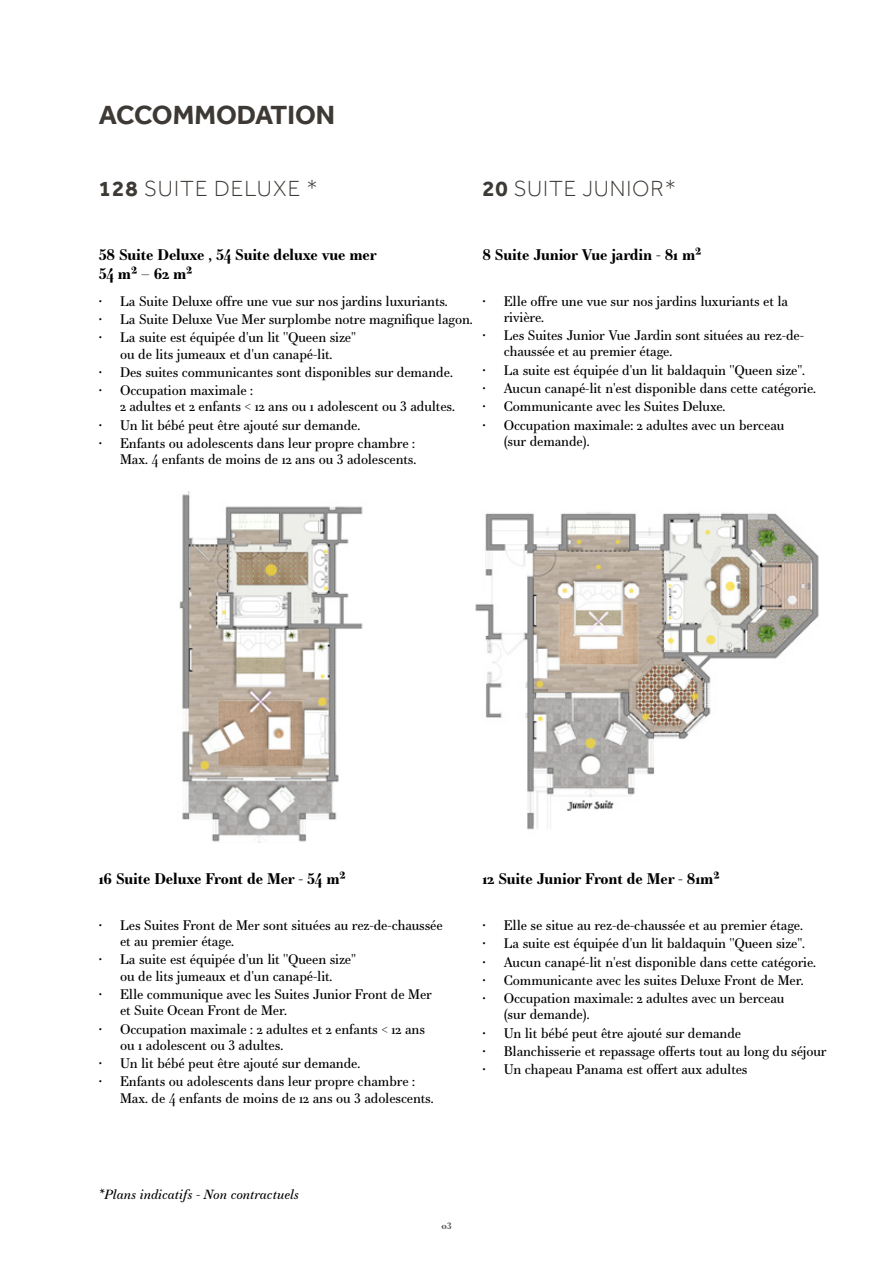
<style>
.page{position:relative;width:893px;height:1263px;background:#fff}
.page>*{position:absolute;margin:0;border:0;box-sizing:border-box;transform-origin:0 0}
.t1{font:700 27px "Effra";color:#3d3935}
.t2{font:300 22.5px "Effra";letter-spacing:.04em;color:#3d3935}
.t3{font:700 15px/19.5px "Essonnes Text";letter-spacing:-.01em;color:#000}
.t4{font:13.5px/16.2px "Essonnes Text";letter-spacing:-.01em;color:#000}
.t5{font:italic 12.9px "Essonnes Text";color:#000}
.t6{font:700 9px "Essonnes Text";color:#58595b}
.s1{font-weight:700}
</style>
<div class="page">
<img style="left:475px;top:512px;width:344px;height:318px">
<img style="left:179px;top:491px;width:184px;height:352px">
<h1 class="t1" style="left:99px;top:99px;width:238px">ACCOMMODATION</h1>
<h2 class="t2" style="left:99px;top:175px;width:221px"><span class="s1">128</span> SUITE DELUXE *</h2>
<h2 class="t2" style="left:482px;top:175px;width:195px"><span class="s1">20</span> SUITE JUNIOR*</h2>
<p class="t3" style="left:99px;top:244px;width:279px">58 Suite Deluxe , 54 Suite deluxe vue mer<br>54 m² – 62 m²</p>
<p class="t4" style="left:99px;top:293px;width:351px">• La Suite Deluxe offre une vue sur nos jardins luxuriants.</p>
<p class="t4" style="left:99px;top:311px;width:376px">• La Suite Deluxe Vue Mer surplombe notre magnifique lagon.</p>
<p class="t4" style="left:99px;top:329px;width:259px;text-align:center">• La suite est équipée d'un lit ''Queen size'' ou de lits jumeaux et d'un canapé-lit.</p>
<p class="t4" style="left:99px;top:364px;width:356px">• Des suites communicantes sont disponibles sur demande.</p>
<p class="t4" style="left:120px;top:382px;width:336px;text-indent:-21px">• Occupation maximale :<br>2 adultes et 2 enfants &lt; 12 ans ou 1 adolescent ou 3 adultes.</p>
<p class="t4" style="left:99px;top:417px;width:263px">• Un lit bébé peut être ajouté sur demande.</p>
<p class="t4" style="left:99px;top:435px;width:319px;text-align:right">• Enfants ou adolescents dans leur propre chambre :<br>Max. 4 enfants de moins de 12 ans ou 3 adolescents.</p>
<p class="t3" style="left:482px;top:244px;width:221px">8 Suite Junior Vue jardin - 81 m²</p>
<p class="t4" style="left:504px;top:292px;width:286px;text-indent:-21px">• Elle offre une vue sur nos jardins luxuriants et la rivière.</p>
<p class="t4" style="left:504px;top:327px;width:302px;text-indent:-21px">• Les Suites Junior Vue Jardin sont situées au rez-de&shy;chaussée et au premier étage.</p>
<p class="t4" style="left:482px;top:362px;width:324px">• La suite est équipée d'un lit baldaquin ''Queen size''.</p>
<p class="t4" style="left:482px;top:380px;width:335px">• Aucun canapé-lit n'est disponible dans cette catégorie.</p>
<p class="t4" style="left:482px;top:398px;width:245px">• Communicante avec les Suites Deluxe.</p>
<p class="t4" style="left:504px;top:416px;width:282px;text-indent:-21px">• Occupation maximale: 2 adultes avec un berceau (sur demande).</p>
<p class="t3" style="left:99px;top:869px;width:248px">16 Suite Deluxe Front de Mer - 54 m²</p>
<p class="t4" style="left:120px;top:917px;width:324px;text-indent:-21px">• Les Suites Front de Mer sont situées au rez-de-chaussée et au premier étage.</p>
<p class="t4" style="left:99px;top:951px;width:259px;text-align:center">• La suite est équipée d'un lit ''Queen size'' ou de lits jumeaux et d'un canapé-lit.</p>
<p class="t4" style="left:120px;top:986px;width:313px;text-indent:-21px">• Elle communique avec les Suites Junior Front de Mer et Suite Ocean Front de Mer.</p>
<p class="t4" style="left:120px;top:1020px;width:306px;text-indent:-21px">• Occupation maximale : 2 adultes et 2 enfants &lt; 12 ans ou 1 adolescent ou 3 adultes.</p>
<p class="t4" style="left:99px;top:1055px;width:263px">• Un lit bébé peut être ajouté sur demande.</p>
<p class="t4" style="left:120px;top:1073px;width:315px;text-indent:-21px">• Enfants ou adolescents dans leur propre chambre :<br>Max. de 4 enfants de moins de 12 ans ou 3 adolescents.</p>
<p class="t3" style="left:482px;top:869px;width:239px">12 Suite Junior Front de Mer - 81m²</p>
<p class="t4" style="left:482px;top:917px;width:322px">• Elle se situe au rez-de-chaussée et au premier étage.</p>
<p class="t4" style="left:482px;top:935px;width:324px">• La suite est équipée d'un lit baldaquin ''Queen size''.</p>
<p class="t4" style="left:482px;top:953px;width:335px">• Aucun canapé-lit n'est disponible dans cette catégorie.</p>
<p class="t4" style="left:482px;top:972px;width:323px">• Communicante avec les suites Deluxe Front de Mer.</p>
<p class="t4" style="left:504px;top:990px;width:282px;text-indent:-21px">• Occupation maximale: 2 adultes avec un berceau (sur demande).</p>
<p class="t4" style="left:482px;top:1024px;width:260px">• Un lit bébé peut être ajouté sur demande</p>
<p class="t4" style="left:482px;top:1043px;width:346px">• Blanchisserie et repassage offerts tout au long du séjour</p>
<p class="t4" style="left:482px;top:1061px;width:267px">• Un chapeau Panama est offert aux adultes</p>
<p class="t5" style="left:99px;top:1185px;width:202px">*Plans indicatifs - Non contractuels</p>
<p class="t6" style="left:441px;top:1219px;width:12px">03</p>
</div>
